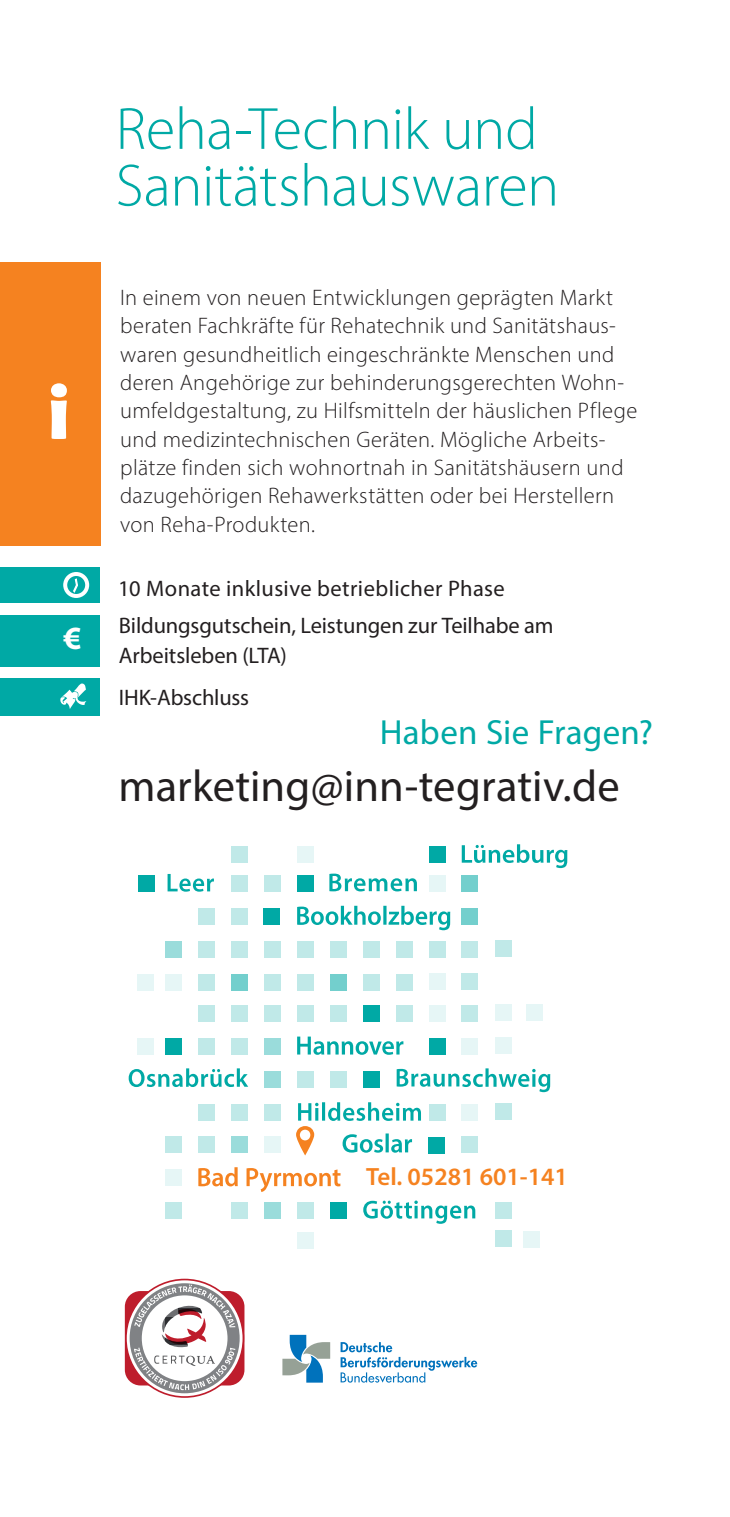
<style>
.page{position:relative;width:730px;height:1517px;background:#fff}
.page>*{position:absolute;margin:0;border:0;box-sizing:border-box;transform-origin:0 0}
.t1{font:700 82.5px "Berlin Sans FB Demi";color:#fff}
.t2{font:300 60px/56.8px "Myriad Pro";letter-spacing:-.01em;color:#00a9a5}
.t3{font:44.5px "Myriad Pro";letter-spacing:.005em;color:#231f20}
.t4{font:35px "Myriad Pro";letter-spacing:.01em;color:#00a9a5}
.t5{font:700 32.5px "Myriad Pro";color:#fff}
.t6{font:600 25px "Myriad Pro";color:#f58220}
.t7{font:300 22.5px/28.2px "Myriad Pro";letter-spacing:.015em;color:#231f20}
.t8{font:22.5px/30px "Myriad Pro";letter-spacing:-.005em;color:#231f20}
.t9{font:22.5px "Myriad Pro";letter-spacing:.015em;color:#231f20}
</style>
<div class="page">
<svg style="left:124px;top:1278px;width:121px;height:120px"></svg>
<div style="left:0;top:263px;width:100px;height:283px;background:#f58220"></div>
<div style="left:0;top:567px;width:99px;height:36px;background:#00a9a5"></div>
<svg style="left:63px;top:572px;width:27px;height:26px"></svg>
<svg style="left:282px;top:1334px;width:48px;height:48px"></svg>
<svg style="left:341px;top:1342px;width:136px;height:40px"></svg>
<div style="left:0;top:615px;width:99px;height:51px;background:#00a9a5"></div>
<div style="left:0;top:678px;width:99px;height:38px;background:#00a9a5"></div>
<svg style="left:60px;top:683px;width:27px;height:26px"></svg>
<div style="left:495px;top:1037px;width:17px;height:16px;background:#e6f6f6"></div>
<div style="left:495px;top:1004px;width:17px;height:16px;background:#e6f6f6"></div>
<div style="left:526px;top:1004px;width:17px;height:16px;background:#e6f6f6"></div>
<div style="left:524px;top:1231px;width:16px;height:16px;background:#e6f6f6"></div>
<div style="left:495px;top:1103px;width:17px;height:16px;background:#c0e9e8"></div>
<div style="left:495px;top:940px;width:17px;height:16px;background:#c0e9e8"></div>
<div style="left:495px;top:1202px;width:17px;height:16px;background:#c0e9e8"></div>
<div style="left:495px;top:1230px;width:17px;height:16px;background:#c0e9e8"></div>
<div style="left:297px;top:1005px;width:17px;height:16px;background:#c0e9e8"></div>
<div style="left:330px;top:1005px;width:16px;height:16px;background:#c0e9e8"></div>
<div style="left:363px;top:1005px;width:16px;height:16px;background:#00a9a5"></div>
<div style="left:396px;top:1005px;width:16px;height:16px;background:#c0e9e8"></div>
<div style="left:429px;top:1005px;width:16px;height:16px;background:#e6f6f6"></div>
<div style="left:429px;top:973px;width:16px;height:17px;background:#e6f6f6"></div>
<div style="left:165px;top:1038px;width:17px;height:16px;background:#00a9a5"></div>
<div style="left:137px;top:1038px;width:16px;height:16px;background:#e6f6f6"></div>
<div style="left:198px;top:1005px;width:17px;height:16px;background:#c0e9e8"></div>
<div style="left:462px;top:1005px;width:16px;height:16px;background:#c0e9e8"></div>
<div style="left:462px;top:973px;width:16px;height:17px;background:#c0e9e8"></div>
<div style="left:198px;top:1038px;width:17px;height:16px;background:#c0e9e8"></div>
<div style="left:462px;top:1038px;width:16px;height:16px;background:#e6f6f6"></div>
<div style="left:231px;top:1005px;width:16px;height:16px;background:#c0e9e8"></div>
<div style="left:231px;top:1038px;width:16px;height:16px;background:#c0e9e8"></div>
<div style="left:264px;top:1005px;width:16px;height:16px;background:#c0e9e8"></div>
<div style="left:264px;top:1038px;width:16px;height:16px;background:#9adcdb"></div>
<div style="left:297px;top:1071px;width:17px;height:16px;background:#c0e9e8"></div>
<div style="left:297px;top:875px;width:17px;height:16px;background:#00a9a5"></div>
<div style="left:297px;top:846px;width:17px;height:16px;background:#e6f6f6"></div>
<div style="left:297px;top:1231px;width:17px;height:17px;background:#e6f6f6"></div>
<div style="left:297px;top:941px;width:17px;height:16px;background:#c0e9e8"></div>
<div style="left:297px;top:974px;width:17px;height:16px;background:#c0e9e8"></div>
<div style="left:297px;top:1202px;width:17px;height:17px;background:#c0e9e8"></div>
<div style="left:330px;top:1071px;width:16px;height:16px;background:#c0e9e8"></div>
<div style="left:330px;top:941px;width:16px;height:16px;background:#c0e9e8"></div>
<div style="left:330px;top:974px;width:16px;height:16px;background:#73cfcd"></div>
<div style="left:330px;top:1202px;width:16px;height:17px;background:#00a9a5"></div>
<div style="left:363px;top:1071px;width:16px;height:16px;background:#00a9a5"></div>
<div style="left:363px;top:941px;width:16px;height:16px;background:#c0e9e8"></div>
<div style="left:363px;top:974px;width:16px;height:16px;background:#c0e9e8"></div>
<div style="left:396px;top:941px;width:16px;height:16px;background:#c0e9e8"></div>
<div style="left:396px;top:974px;width:16px;height:16px;background:#c0e9e8"></div>
<div style="left:429px;top:875px;width:16px;height:16px;background:#e6f6f6"></div>
<div style="left:429px;top:846px;width:16px;height:17px;background:#00a9a5"></div>
<div style="left:429px;top:1103px;width:16px;height:17px;background:#c0e9e8"></div>
<div style="left:165px;top:1136px;width:17px;height:17px;background:#c0e9e8"></div>
<div style="left:165px;top:941px;width:17px;height:16px;background:#9adcdb"></div>
<div style="left:429px;top:941px;width:16px;height:16px;background:#c0e9e8"></div>
<div style="left:165px;top:1169px;width:17px;height:17px;background:#e6f6f6"></div>
<div style="left:165px;top:974px;width:17px;height:16px;background:#e6f6f6"></div>
<div style="left:137px;top:974px;width:16px;height:16px;background:#e6f6f6"></div>
<div style="left:165px;top:1202px;width:17px;height:17px;background:#c0e9e8"></div>
<div style="left:462px;top:875px;width:16px;height:16px;background:#73cfcd"></div>
<div style="left:198px;top:1103px;width:17px;height:17px;background:#c0e9e8"></div>
<div style="left:198px;top:908px;width:17px;height:16px;background:#c0e9e8"></div>
<div style="left:462px;top:1103px;width:16px;height:17px;background:#e6f6f6"></div>
<div style="left:462px;top:908px;width:16px;height:16px;background:#73cfcd"></div>
<div style="left:198px;top:1136px;width:17px;height:17px;background:#c0e9e8"></div>
<div style="left:198px;top:941px;width:17px;height:16px;background:#c0e9e8"></div>
<div style="left:462px;top:1136px;width:16px;height:17px;background:#c0e9e8"></div>
<div style="left:462px;top:941px;width:16px;height:16px;background:#c0e9e8"></div>
<div style="left:198px;top:974px;width:17px;height:16px;background:#c0e9e8"></div>
<div style="left:231px;top:875px;width:16px;height:16px;background:#c0e9e8"></div>
<div style="left:231px;top:1103px;width:16px;height:17px;background:#c0e9e8"></div>
<div style="left:231px;top:908px;width:16px;height:16px;background:#c0e9e8"></div>
<div style="left:231px;top:1136px;width:16px;height:17px;background:#9adcdb"></div>
<div style="left:231px;top:941px;width:16px;height:16px;background:#c0e9e8"></div>
<div style="left:231px;top:974px;width:16px;height:16px;background:#73cfcd"></div>
<div style="left:231px;top:1202px;width:16px;height:17px;background:#c0e9e8"></div>
<div style="left:264px;top:1071px;width:16px;height:16px;background:#9adcdb"></div>
<div style="left:264px;top:875px;width:16px;height:16px;background:#c0e9e8"></div>
<div style="left:264px;top:1103px;width:16px;height:17px;background:#c0e9e8"></div>
<div style="left:264px;top:1136px;width:16px;height:17px;background:#e6f6f6"></div>
<div style="left:264px;top:941px;width:16px;height:16px;background:#c0e9e8"></div>
<div style="left:264px;top:974px;width:16px;height:16px;background:#c0e9e8"></div>
<div style="left:264px;top:1202px;width:16px;height:17px;background:#9adcdb"></div>
<div style="left:231px;top:846px;width:16px;height:17px;background:#c0e9e8"></div>
<div style="left:138px;top:875px;width:17px;height:16px;background:#00a9a5"></div>
<svg style="left:397px;top:1068px;width:153px;height:24px"></svg>
<svg style="left:363px;top:1200px;width:112px;height:23px"></svg>
<svg style="left:129px;top:1068px;width:119px;height:19px"></svg>
<svg style="left:168px;top:874px;width:46px;height:17px"></svg>
<svg style="left:329px;top:873px;width:88px;height:18px"></svg>
<svg style="left:462px;top:844px;width:105px;height:24px"></svg>
<div style="left:264px;top:908px;width:16px;height:16px;background:#00a9a5"></div>
<svg style="left:297px;top:905px;width:153px;height:25px"></svg>
<div style="left:428px;top:1137px;width:16px;height:16px;background:#00a9a5"></div>
<div style="left:429px;top:1038px;width:16px;height:16px;background:#00a9a5"></div>
<svg style="left:297px;top:1036px;width:106px;height:19px"></svg>
<svg style="left:296px;top:1102px;width:125px;height:53px"></svg>
<svg style="left:198px;top:1167px;width:143px;height:25px"></svg>
<h1 class="t1" style="left:48px;top:362px;width:24px">i</h1>
<h2 class="t2" style="left:116px;top:105px;width:445px">Reha-Technik und<br>Sanitätshauswaren</h2>
<p class="t7" style="left:120px;top:285px;width:519px">In einem von neuen Entwicklungen geprägten Markt beraten Fachkräfte für Rehatechnik und Sanitätshaus&shy;waren gesundheitlich eingeschränkte Menschen und deren Angehörige zur behinderungsgerechten Wohn&shy;umfeldgestaltung, zu Hilfsmitteln der häuslichen Pflege und medizintechnischen Geräten. Mögliche Arbeits&shy;plätze finden sich wohnortnah in Sanitätshäusern und dazugehörigen Rehawerkstätten oder bei Herstellern von Reha-Produkten.</p>
<p class="t9" style="left:118px;top:580px;width:388px">10 Monate inklusive betrieblicher Phase</p>
<h3 class="t5" style="left:64px;top:619px;width:20px">€</h3>
<p class="t8" style="left:119px;top:612px;width:436px">Bildungsgutschein, Leistungen zur Teilhabe am<br>Arbeitsleben (LTA)</p>
<p class="t8" style="left:119px;top:684px;width:132px">IHK-Abschluss</p>
<h3 class="t4" style="left:380px;top:719px;width:275px">Haben Sie Fragen?</h3>
<h3 class="t3" style="left:118px;top:769px;width:503px">marketing@inn-tegrativ.de</h3>
<p class="t6" style="left:366px;top:1166px;width:203px">Tel. 05281 601-141</p>
</div>
